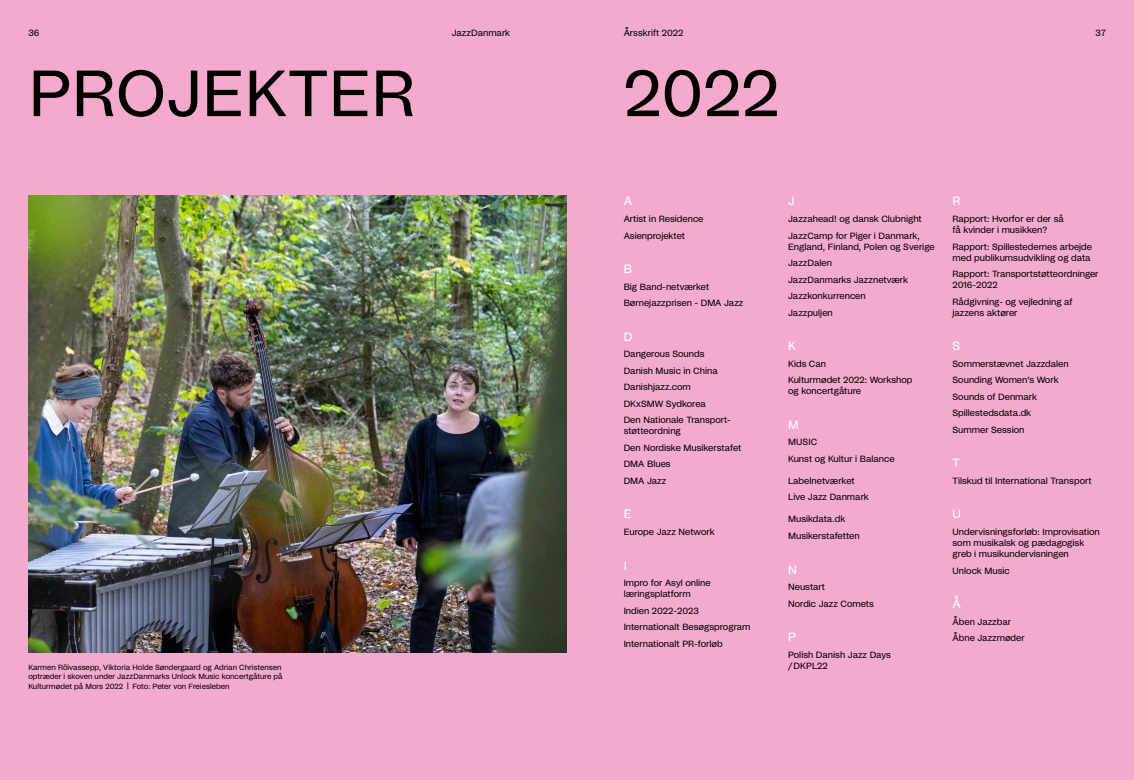
<style>
.page{position:relative;width:1134px;height:780px;background:#f4aacc}
.page>*{position:absolute;margin:0;border:0;box-sizing:border-box;transform-origin:0 0}
.t1{font:65px "Studio 6";letter-spacing:.01em;color:#000}
.t2{font:12px "Studio 6";color:#fff}
.t3{font:9px/16.5px "Studio 6";color:#000}
.t4{font:7.5px/9.5px "Studio 6";color:#000}
</style>
<div class="page">
<img style="left:28px;top:196px;width:539px;height:456px">
<p class="t3" style="left:28px;top:24px;width:13px">36</p>
<p class="t3" style="left:452px;top:24px;width:60px">JazzDanmark</p>
<p class="t3" style="left:624px;top:24px;width:61px">Årsskrift 2022</p>
<p class="t3" style="left:1095px;top:24px;width:12px">37</p>
<h1 class="t1" style="left:29px;top:51px;width:389px">PROJEKTER</h1>
<h1 class="t1" style="left:624px;top:51px;width:157px">2022</h1>
<p class="t4" style="left:28px;top:662px;width:256px">Karmen Rõivassepp, Viktoria Holde Søndergaard og Adrian Christensen optræder i skoven under JazzDanmarks Unlock Music koncertgåture på<br>Kulturmødet på Mors 2022 | Foto: Peter von Freiesleben</p>
<h2 class="t2" style="left:624px;top:193px;width:10px">A</h2>
<p class="t3" style="left:624px;top:210px;width:81px">Artist in Residence<br>Asienprojektet</p>
<h2 class="t2" style="left:624px;top:261px;width:10px">B</h2>
<p class="t3" style="left:624px;top:278px;width:121px">Big Band-netværket<br>Børnejazzprisen - DMA Jazz</p>
<h2 class="t2" style="left:624px;top:329px;width:10px">D</h2>
<p class="t3" style="left:624px;top:345px;width:109px">Dangerous Sounds<br>Danish Music in China<br>Danishjazz.com<br>DKxSMW Sydkorea<br>Den Nationale Transport-</p>
<p class="t3" style="left:624px;top:422px;width:119px">støtteordning<br>Den Nordiske Musikerstafet<br>DMA Blues<br>DMA Jazz</p>
<h2 class="t2" style="left:624px;top:506px;width:9px">E</h2>
<p class="t3" style="left:624px;top:523px;width:93px">Europe Jazz Network</p>
<h2 class="t2" style="left:624px;top:557px;width:5px">I</h2>
<p class="t3" style="left:624px;top:577px;width:89px;line-height:11px">Impro for Asyl online læringsplatform</p>
<p class="t3" style="left:624px;top:602px;width:128px">Indien 2022-2023<br>Internationalt Besøgsprogram<br>Internationalt PR-forløb</p>
<h2 class="t2" style="left:788px;top:193px;width:8px">J</h2>
<p class="t3" style="left:788px;top:210px;width:135px">Jazzahead! og dansk Clubnight<br>JazzCamp for Piger i Danmark,</p>
<p class="t3" style="left:788px;top:238px;width:148px">England, Finland, Polen og Sverige<br>JazzDalen<br>JazzDanmarks Jazznetværk<br>Jazzkonkurrencen<br>Jazzpuljen</p>
<h2 class="t2" style="left:788px;top:338px;width:9px">K</h2>
<p class="t3" style="left:788px;top:355px;width:126px">Kids Can<br>Kulturmødet 2022: Workshop</p>
<p class="t3" style="left:788px;top:382px;width:75px">og koncertgåture</p>
<h2 class="t2" style="left:788px;top:417px;width:12px">M</h2>
<p class="t3" style="left:788px;top:433px;width:108px">MUSIC<br>Kunst og Kultur i Balance</p>
<p class="t3" style="left:788px;top:472px;width:82px">Labelnetværket<br>Live Jazz Danmark</p>
<p class="t3" style="left:788px;top:510px;width:73px">Musikdata.dk<br>Musikerstafetten</p>
<h2 class="t2" style="left:788px;top:561px;width:10px">N</h2>
<p class="t3" style="left:788px;top:578px;width:87px">Neustart<br>Nordic Jazz Comets</p>
<h2 class="t2" style="left:788px;top:629px;width:9px">P</h2>
<p class="t3" style="left:788px;top:649px;width:104px;line-height:11px">Polish Danish Jazz Days /DKPL22</p>
<h2 class="t2" style="left:952px;top:193px;width:10px">R</h2>
<p class="t3" style="left:952px;top:213px;width:113px;line-height:11px">Rapport: Hvorfor er der så få kvinder i musikken?</p>
<p class="t3" style="left:952px;top:240px;width:141px;line-height:11px">Rapport: Spillestedernes arbejde med publikumsudvikling og data</p>
<p class="t3" style="left:952px;top:268px;width:148px;line-height:11px">Rapport: Transportstøtteordninger<br>2016-2022</p>
<p class="t3" style="left:952px;top:295px;width:121px;line-height:11px">Rådgivning- og vejledning af jazzens aktører</p>
<h2 class="t2" style="left:952px;top:338px;width:9px">S</h2>
<p class="t3" style="left:952px;top:355px;width:118px">Sommerstævnet Jazzdalen<br>Sounding Women’s Work<br>Sounds of Denmark<br>Spillestedsdata.dk<br>Summer Session</p>
<h2 class="t2" style="left:952px;top:455px;width:9px">T</h2>
<p class="t3" style="left:952px;top:472px;width:141px">Tilskud til International Transport</p>
<h2 class="t2" style="left:952px;top:506px;width:10px">U</h2>
<p class="t3" style="left:952px;top:526px;width:149px;line-height:11px">Undervisningsforløb: Improvisation som musikalsk og pædagogisk greb i musikundervisningen</p>
<p class="t3" style="left:952px;top:562px;width:59px">Unlock Music</p>
<h2 class="t2" style="left:952px;top:596px;width:10px">Å</h2>
<p class="t3" style="left:952px;top:613px;width:74px">Åben Jazzbar<br>Åbne Jazzmøder</p>
</div>
